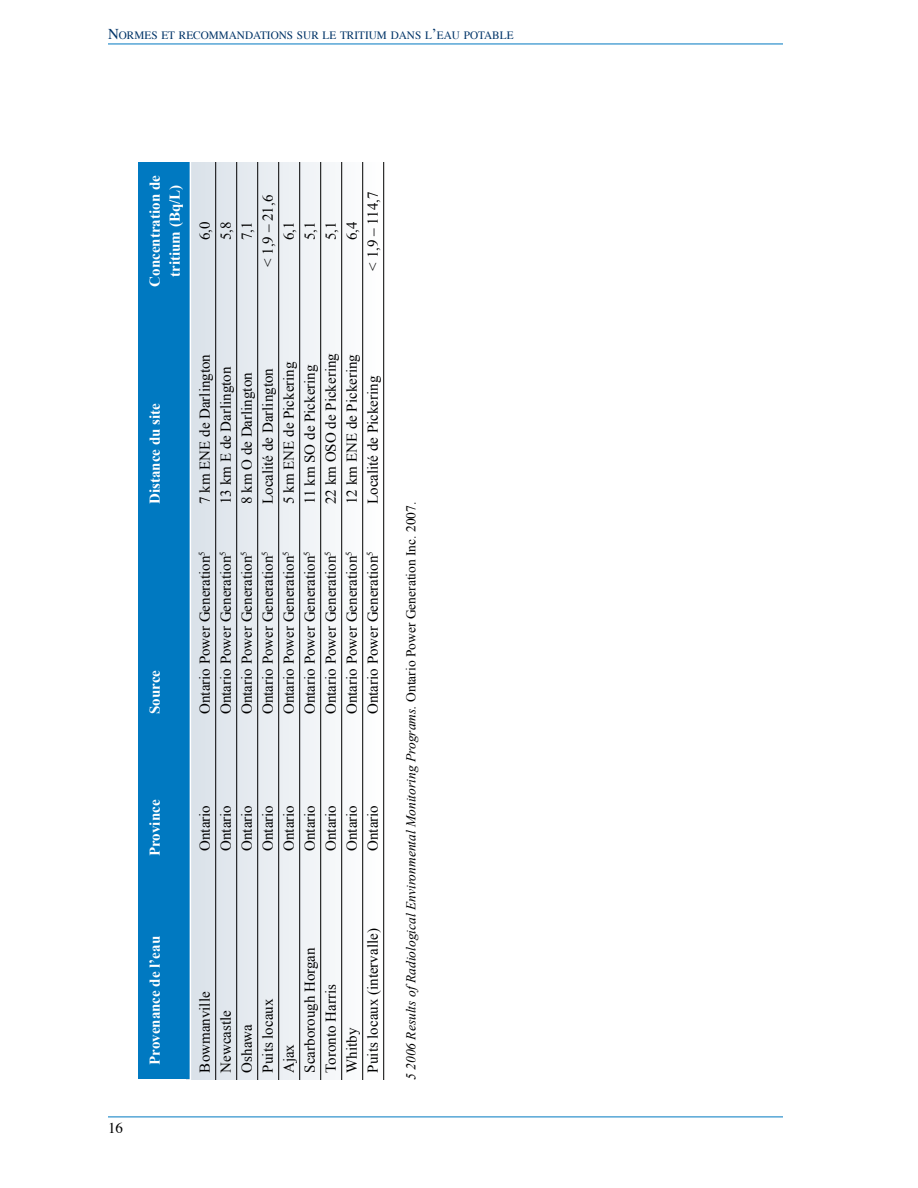
<style>
.page{position:relative;width:918px;height:1188px;background:#fff}
.page>*{position:absolute;margin:0;border:0;box-sizing:border-box;transform-origin:0 0}
.t1{font:15px "Times New Roman";color:#000}
.t2{font:700 15px "Times New Roman";color:#fff}
.t3{font:15px "Times";color:#000}
.t4{font:italic 13.5px "Times New Roman";color:#000}
.t5{font:11.25px "Times";color:#003468}
.s1{font-size:15px}
.s2{font-style:normal}
</style>
<div class="page">
<hr style="left:108px;top:1117px;width:675px;height:1px;background:#0079c1">
<hr style="left:108px;top:44px;width:675px;height:1px;background:#0079c1">
<svg style="left:191px;top:163px;width:173px;height:916px"></svg>
<div style="left:138px;top:163px;width:53px;height:916px;background:#0079c1"></div>
<hr style="left:190px;top:162px;width:1px;height:918px;background:#fff">
<hr style="left:215px;top:162px;width:1px;height:918px;background:#000">
<hr style="left:236px;top:162px;width:1px;height:918px;background:#000">
<hr style="left:257px;top:162px;width:1px;height:918px;background:#000">
<hr style="left:278px;top:162px;width:1px;height:918px;background:#000">
<hr style="left:299px;top:162px;width:1px;height:918px;background:#000">
<hr style="left:320px;top:162px;width:1px;height:918px;background:#000">
<hr style="left:341px;top:162px;width:1px;height:918px;background:#000">
<hr style="left:362px;top:162px;width:1px;height:918px;background:#000">
<hr style="left:383px;top:162px;width:1px;height:918px;background:#000">
<p class="t5" style="left:108px;top:25px;width:407px"><span class="s1">N</span>ORMES ET RECOMMANDATIONS SUR LE TRITIUM DANS L<span class="s1">’</span>EAU POTABLE</p>
<p class="t2" style="left:144px;top:287px;width:113px;rotate:-90deg">Concentration de</p>
<p class="t2" style="left:165px;top:277px;width:94px;rotate:-90deg">tritium (Bq/L)</p>
<p class="t1" style="left:195px;top:240px;width:20px;rotate:-90deg">6,0</p>
<p class="t1" style="left:216px;top:240px;width:20px;rotate:-90deg">5,8</p>
<p class="t1" style="left:237px;top:240px;width:20px;rotate:-90deg">7,1</p>
<p class="t1" style="left:258px;top:267px;width:74px;rotate:-90deg">&lt; 1,9 – 21,6</p>
<p class="t1" style="left:279px;top:240px;width:20px;rotate:-90deg">6,1</p>
<p class="t1" style="left:300px;top:240px;width:20px;rotate:-90deg">5,1</p>
<p class="t1" style="left:321px;top:240px;width:20px;rotate:-90deg">5,1</p>
<p class="t1" style="left:342px;top:240px;width:20px;rotate:-90deg">6,4</p>
<p class="t1" style="left:363px;top:271px;width:81px;rotate:-90deg">&lt; 1,9 – 114,7</p>
<p class="t2" style="left:144px;top:504px;width:102px;rotate:-90deg">Distance du site</p>
<p class="t2" style="left:144px;top:714px;width:45px;rotate:-90deg">Source</p>
<p class="t2" style="left:144px;top:856px;width:58px;rotate:-90deg">Province</p>
<p class="t3" style="left:108px;top:1114px;width:16px">16</p>
<p class="t2" style="left:144px;top:1065px;width:130px;rotate:-90deg">Provenance de l’eau</p>
<p class="t1" style="left:321px;top:504px;width:152px;rotate:-90deg">22 km OSO de Pickering</p>
<p class="t1" style="left:195px;top:504px;width:151px;rotate:-90deg">7 km ENE de Darlington</p>
<p class="t1" style="left:342px;top:504px;width:151px;rotate:-90deg">12 km ENE de Pickering</p>
<p class="t1" style="left:279px;top:504px;width:144px;rotate:-90deg">5 km ENE de Pickering</p>
<p class="t1" style="left:300px;top:504px;width:141px;rotate:-90deg">11 km SO de Pickering</p>
<p class="t1" style="left:216px;top:504px;width:139px;rotate:-90deg">13 km E de Darlington</p>
<p class="t1" style="left:258px;top:504px;width:137px;rotate:-90deg">Localité de Darlington</p>
<p class="t1" style="left:237px;top:504px;width:133px;rotate:-90deg">8 km O de Darlington</p>
<p class="t1" style="left:363px;top:504px;width:130px;rotate:-90deg">Localité de Pickering</p>
<p class="t1" style="left:195px;top:714px;width:164px;rotate:-90deg">Ontario Power Generation<sup>5</sup></p>
<p class="t1" style="left:216px;top:714px;width:164px;rotate:-90deg">Ontario Power Generation<sup>5</sup></p>
<p class="t1" style="left:237px;top:714px;width:164px;rotate:-90deg">Ontario Power Generation<sup>5</sup></p>
<p class="t1" style="left:258px;top:714px;width:164px;rotate:-90deg">Ontario Power Generation<sup>5</sup></p>
<p class="t1" style="left:279px;top:714px;width:164px;rotate:-90deg">Ontario Power Generation<sup>5</sup></p>
<p class="t1" style="left:300px;top:714px;width:164px;rotate:-90deg">Ontario Power Generation<sup>5</sup></p>
<p class="t1" style="left:321px;top:714px;width:164px;rotate:-90deg">Ontario Power Generation<sup>5</sup></p>
<p class="t1" style="left:342px;top:714px;width:164px;rotate:-90deg">Ontario Power Generation<sup>5</sup></p>
<p class="t1" style="left:363px;top:714px;width:164px;rotate:-90deg">Ontario Power Generation<sup>5</sup></p>
<p class="t1" style="left:195px;top:851px;width:47px;rotate:-90deg">Ontario</p>
<p class="t1" style="left:216px;top:851px;width:47px;rotate:-90deg">Ontario</p>
<p class="t1" style="left:237px;top:851px;width:47px;rotate:-90deg">Ontario</p>
<p class="t1" style="left:258px;top:851px;width:47px;rotate:-90deg">Ontario</p>
<p class="t1" style="left:279px;top:851px;width:47px;rotate:-90deg">Ontario</p>
<p class="t1" style="left:300px;top:851px;width:47px;rotate:-90deg">Ontario</p>
<p class="t1" style="left:321px;top:851px;width:47px;rotate:-90deg">Ontario</p>
<p class="t1" style="left:342px;top:851px;width:47px;rotate:-90deg">Ontario</p>
<p class="t1" style="left:363px;top:851px;width:47px;rotate:-90deg">Ontario</p>
<p class="t1" style="left:195px;top:1072px;width:82px;rotate:-90deg">Bowmanville</p>
<p class="t1" style="left:216px;top:1073px;width:64px;rotate:-90deg">Newcastle</p>
<p class="t1" style="left:237px;top:1073px;width:50px;rotate:-90deg">Oshawa</p>
<p class="t1" style="left:258px;top:1073px;width:75px;rotate:-90deg">Puits locaux</p>
<p class="t1" style="left:300px;top:1073px;width:127px;rotate:-90deg">Scarborough Horgan</p>
<p class="t1" style="left:321px;top:1073px;width:90px;rotate:-90deg">Toronto Harris</p>
<p class="t1" style="left:279px;top:1073px;width:31px;rotate:-90deg">Ajax</p>
<p class="t1" style="left:363px;top:1073px;width:146px;rotate:-90deg">Puits locaux (intervalle)</p>
<p class="t1" style="left:342px;top:1073px;width:46px;rotate:-90deg">Whitby</p>
<p class="t4" style="left:402px;top:1080px;width:580px;rotate:-90deg">5 2006 Results ofRadiological Environmental Monitoring Programs. <span class="s2">Ontario Power Generation Inc. 2007.</span></p>
</div>
